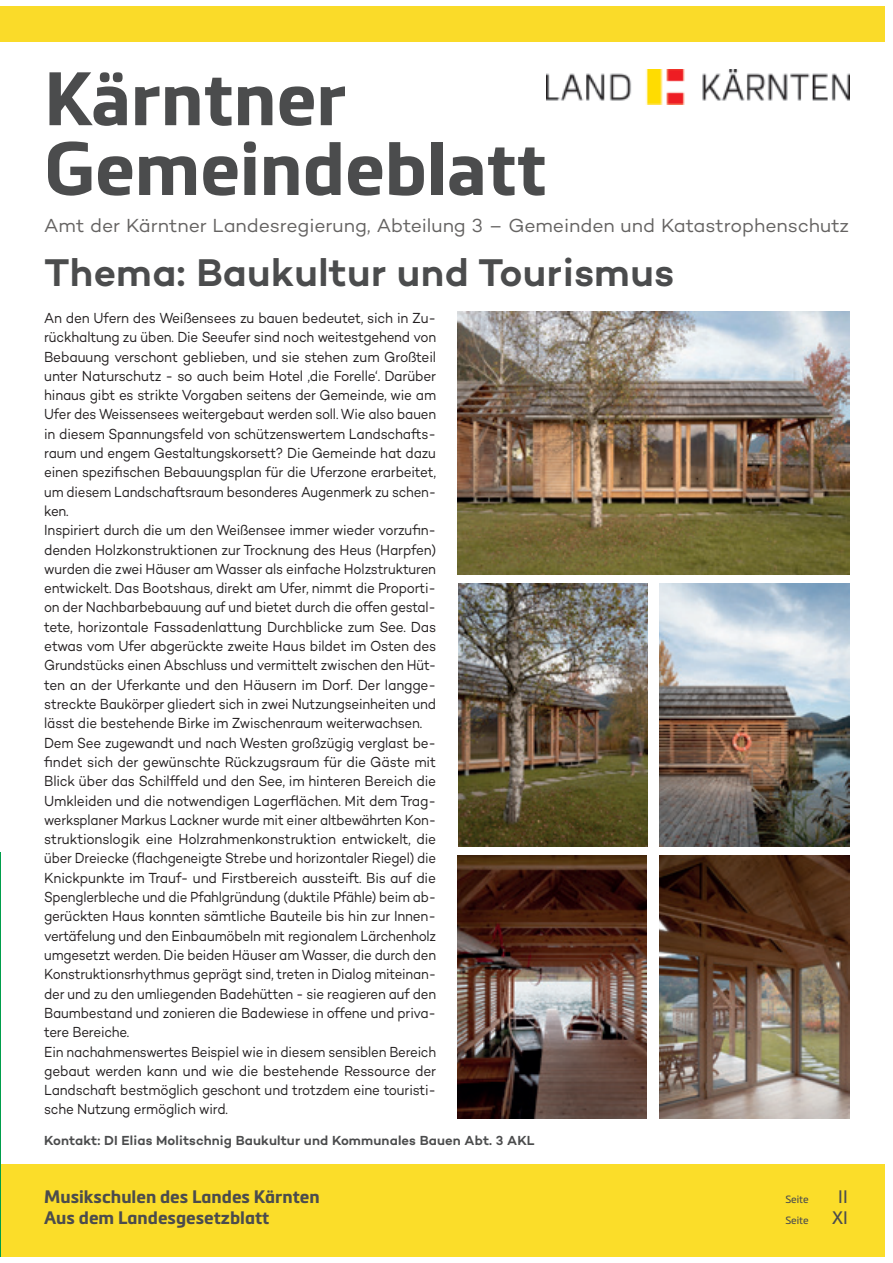
<style>
.page{position:relative;width:893px;height:1263px;background:#fff}
.page>*{position:absolute;margin:0;border:0;box-sizing:border-box;transform-origin:0 0}
.t1{font:700 74.4px/69.8px "Metronic Land Kaernten";color:#4b4c4d}
.t2{font:600 39.3px "Campton";letter-spacing:.01em;color:#4b4c4d}
.t3{font:19.35px "Campton";color:#656362}
.t4{font:700 17.85px "Metronic W01";color:#4b4c4d}
.t5{font:17.85px "Metronic Land Kaernten";color:#4b4c4d}
.t6{font:14.85px/19.4px "Campton";letter-spacing:-.01em;color:#231f20;scale:.92 1}
.t7{font:600 13.35px "Campton";letter-spacing:.01em;color:#4b4c4d}
.t8{font:10.35px "Metronic Land Kaernten";color:#4b4c4d}
</style>
<div class="page">
<div style="left:0;top:1164px;width:884px;height:93px;background:#fbdd29"></div>
<img style="left:547px;top:69px;width:302px;height:36px">
<img style="left:457px;top:311px;width:392px;height:263px">
<img style="left:458px;top:584px;width:189px;height:262px">
<img style="left:659px;top:584px;width:190px;height:262px">
<img style="left:659px;top:856px;width:190px;height:262px">
<img style="left:457px;top:856px;width:189px;height:262px">
<div style="left:0;top:6px;width:884px;height:36px;background:#fadb29"></div>
<h1 class="t1" style="left:44px;top:70px;width:504px">Kärntner<br>Gemeindeblatt</h1>
<h3 class="t3" style="left:44px;top:218px;width:806px">Amt der Kärntner Landesregierung, Abteilung 3 – Gemeinden und Katastrophenschutz</h3>
<h2 class="t2" style="left:44px;top:258px;width:631px">Thema: Baukultur und Tourismus</h2>
<p class="t6" style="left:44px;top:310px;width:428px">An den Ufern des Weißensees zu bauen bedeutet, sich in Zu&shy;rückhaltung zu üben. Die Seeufer sind noch weitestgehend von Bebauung verschont geblieben, und sie stehen zum Großteil unter Naturschutz - so auch beim Hotel ‚die Forelle‘. Darüber hinaus gibt es strikte Vorgaben seitens der Gemeinde, wie am Ufer des Weissensees weitergebaut werden soll. Wie also bauen in diesem Spannungsfeld von schützenswertem Landschafts&shy;raum und engem Gestaltungskorsett? Die Gemeinde hat dazu einen spezifischen Bebauungsplan für die Uferzone erarbeitet, um diesem Landschaftsraum besonderes Augenmerk zu schen&shy;ken.<br>Inspiriert durch die um den Weißensee immer wieder vorzufin&shy;denden Holzkonstruktionen zur Trocknung des Heus (Harpfen) wurden die zwei Häuser am Wasser als einfache Holzstrukturen entwickelt. Das Bootshaus, direkt am Ufer, nimmt die Proporti&shy;on der Nachbarbebauung auf und bietet durch die offen gestal&shy;tete, horizontale Fassadenlattung Durchblicke zum See. Das etwas vom Ufer abgerückte zweite Haus bildet im Osten des Grundstücks einen Abschluss und vermittelt zwischen den Hüt&shy;ten an der Uferkante und den Häusern im Dorf. Der langge&shy;streckte Baukörper gliedert sich in zwei Nutzungseinheiten und lässt die bestehende Birke im Zwischenraum weiterwachsen.<br>Dem See zugewandt und nach Westen großzügig verglast be&shy;findet sich der gewünschte Rückzugsraum für die Gäste mit Blick über das Schilffeld und den See, im hinteren Bereich die Umkleiden und die notwendigen Lagerflächen. Mit dem Trag&shy;werksplaner Markus Lackner wurde mit einer altbewährten Kon&shy;struktionslogik eine Holzrahmenkonstruktion entwickelt, die über Dreiecke (flachgeneigte Strebe und horizontaler Riegel) die Knickpunkte im Trauf- und Firstbereich aussteift. Bis auf die Spenglerbleche und die Pfahlgründung (duktile Pfähle) beim ab&shy;gerückten Haus konnten sämtliche Bauteile bis hin zur Innen&shy;vertäfelung und den Einbaumöbeln mit regionalem Lärchenholz umgesetzt werden. Die beiden Häuser am Wasser, die durch den Konstruktionsrhythmus geprägt sind, treten in Dialog miteinan&shy;der und zu den umliegenden Badehütten - sie reagieren auf den Baumbestand und zonieren die Badewiese in offene und priva&shy;tere Bereiche.<br>Ein nachahmenswertes Beispiel wie in diesem sensiblen Bereich gebaut werden kann und wie die bestehende Ressource der Landschaft bestmöglich geschont und trotzdem eine touristi&shy;sche Nutzung ermöglich wird.</p>
<p class="t7" style="left:44px;top:1135px;width:492px">Kontakt: DI Elias Molitschnig Baukultur und Kommunales Bauen Abt. 3 AKL</p>
<p class="t4" style="left:44px;top:1190px;width:277px">Musikschulen des Landes Kärnten</p>
<p class="t8" style="left:785px;top:1193px;width:25px">Seite</p>
<p class="t5" style="left:838px;top:1186px;width:11px">II</p>
<p class="t4" style="left:44px;top:1212px;width:227px">Aus dem Landesgesetzblatt</p>
<p class="t8" style="left:785px;top:1215px;width:25px">Seite</p>
<p class="t5" style="left:832px;top:1208px;width:17px">XI</p>
</div>
